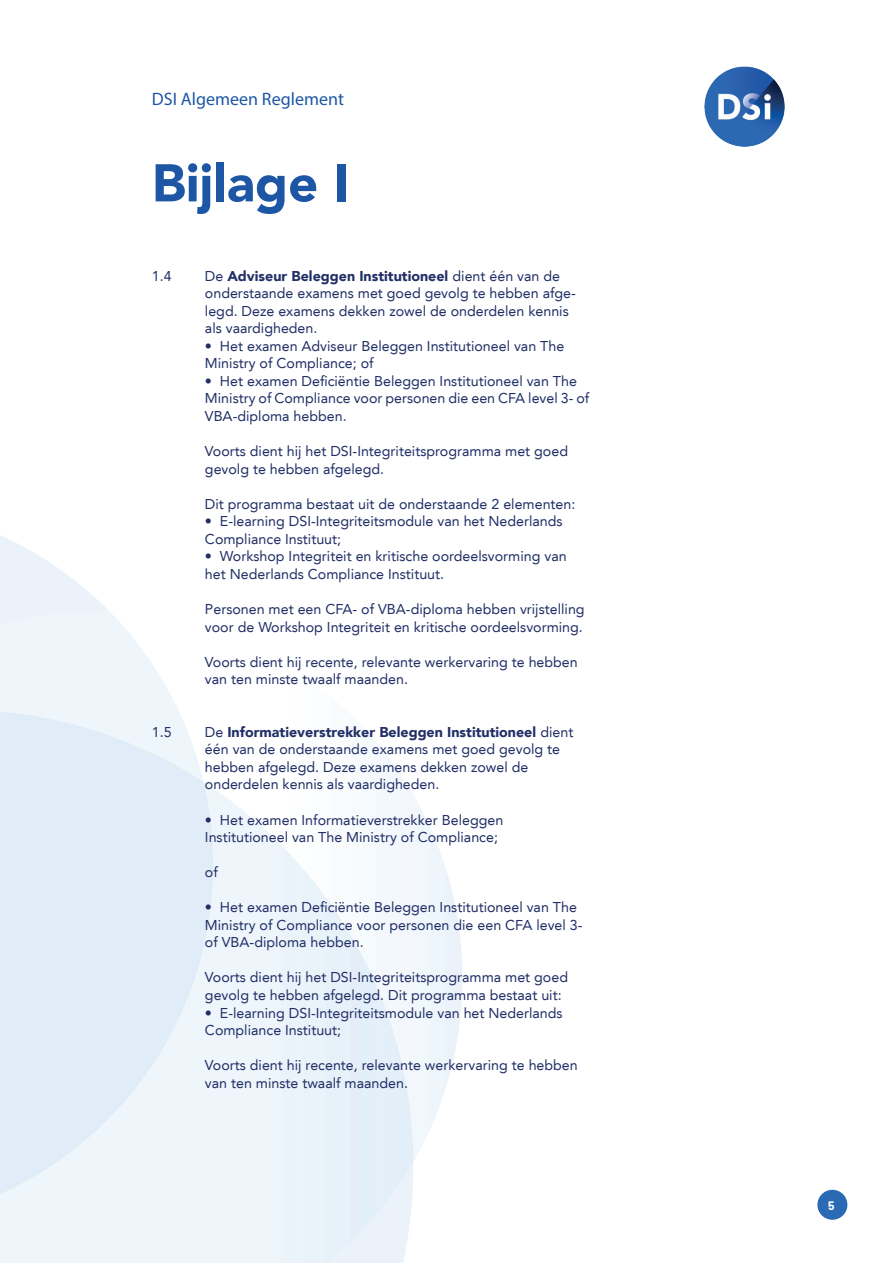
<style>
.page{position:relative;width:893px;height:1263px;background:#fff}
.page>*{position:absolute;margin:0;border:0;box-sizing:border-box;transform-origin:0 0}
.t1{font:900 52.5px "Avenir LT";color:#1e56a6}
.t2{font:18px "Myriad Pro";color:#1e56a6}
.t3{font:14.25px/17.5px "Avenir LT";color:#212f66}
.t4{font:700 12px "Barlow";color:#fff}
.s1{font-weight:900}
</style>
<div class="page">
<div style="left:817px;top:1190px;width:30px;height:30px;background:#2a69b3;border-radius:50%"></div>
<img style="left:704px;top:66px;width:81px;height:81px">
<p class="t2" style="left:152px;top:88px;width:194px">DSI Algemeen Reglement</p>
<h1 class="t1" style="left:152px;top:151px;width:199px">Bijlage I</h1>
<p class="t3" style="left:152px;top:267px;width:21px">1.4</p>
<p class="t3" style="left:152px;top:723px;width:21px">1.5</p>
<p class="t3" style="left:205px;top:267px;width:372px">De <span class="s1">Adviseur Beleggen Institutioneel</span> dient één van de onderstaande examens met goed gevolg te hebben afge&shy;legd. Deze examens dekken zowel de onderdelen kennis als vaardigheden.</p>
<p class="t3" style="left:205px;top:337px;width:361px">• Het examen Adviseur Beleggen Institutioneel van The<br>Ministry of Compliance; of</p>
<p class="t3" style="left:205px;top:372px;width:386px">• Het examen Deficiëntie Beleggen Institutioneel van The<br>Ministry of Compliance voor personen die een CFA level 3- of<br>VBA-diploma hebben.</p>
<p class="t3" style="left:205px;top:442px;width:365px">Voorts dient hij het DSI-Integriteitsprogramma met goed gevolg te hebben afgelegd.</p>
<p class="t3" style="left:205px;top:495px;width:372px">Dit programma bestaat uit de onderstaande 2 elementen:</p>
<p class="t3" style="left:205px;top:513px;width:359px">• E-learning DSI-Integriteitsmodule van het Nederlands<br>Compliance Instituut;</p>
<p class="t3" style="left:205px;top:548px;width:363px">• Workshop Integriteit en kritische oordeelsvorming van het Nederlands Compliance Instituut.</p>
<p class="t3" style="left:205px;top:600px;width:381px">Personen met een CFA- of VBA-diploma hebben vrijstelling voor de Workshop Integriteit en kritische oordeelsvorming.</p>
<p class="t3" style="left:205px;top:653px;width:374px">Voorts dient hij recente, relevante werkervaring te hebben van ten minste twaalf maanden.</p>
<p class="t3" style="left:205px;top:723px;width:370px">De <span class="s1">Informatieverstrekker Beleggen Institutioneel</span> dient één van de onderstaande examens met goed gevolg te hebben afgelegd. Deze examens dekken zowel de onderdelen kennis als vaardigheden.</p>
<p class="t3" style="left:205px;top:811px;width:300px">• Het examen Informatieverstrekker Beleggen<br>Institutioneel van The Ministry of Compliance;</p>
<p class="t3" style="left:205px;top:863px;width:14px">of</p>
<p class="t3" style="left:205px;top:899px;width:379px">• Het examen Deficiëntie Beleggen Institutioneel van The<br>Ministry of Compliance voor personen die een CFA level 3- of VBA-diploma hebben.</p>
<p class="t3" style="left:205px;top:969px;width:365px">Voorts dient hij het DSI-Integriteitsprogramma met goed gevolg te hebben afgelegd. Dit programma bestaat uit:</p>
<p class="t3" style="left:205px;top:1004px;width:359px">• E-learning DSI-Integriteitsmodule van het Nederlands<br>Compliance Instituut;</p>
<p class="t3" style="left:205px;top:1056px;width:374px">Voorts dient hij recente, relevante werkervaring te hebben van ten minste twaalf maanden.</p>
<p class="t4" style="left:828px;top:1197px;width:8px">5</p>
</div>
